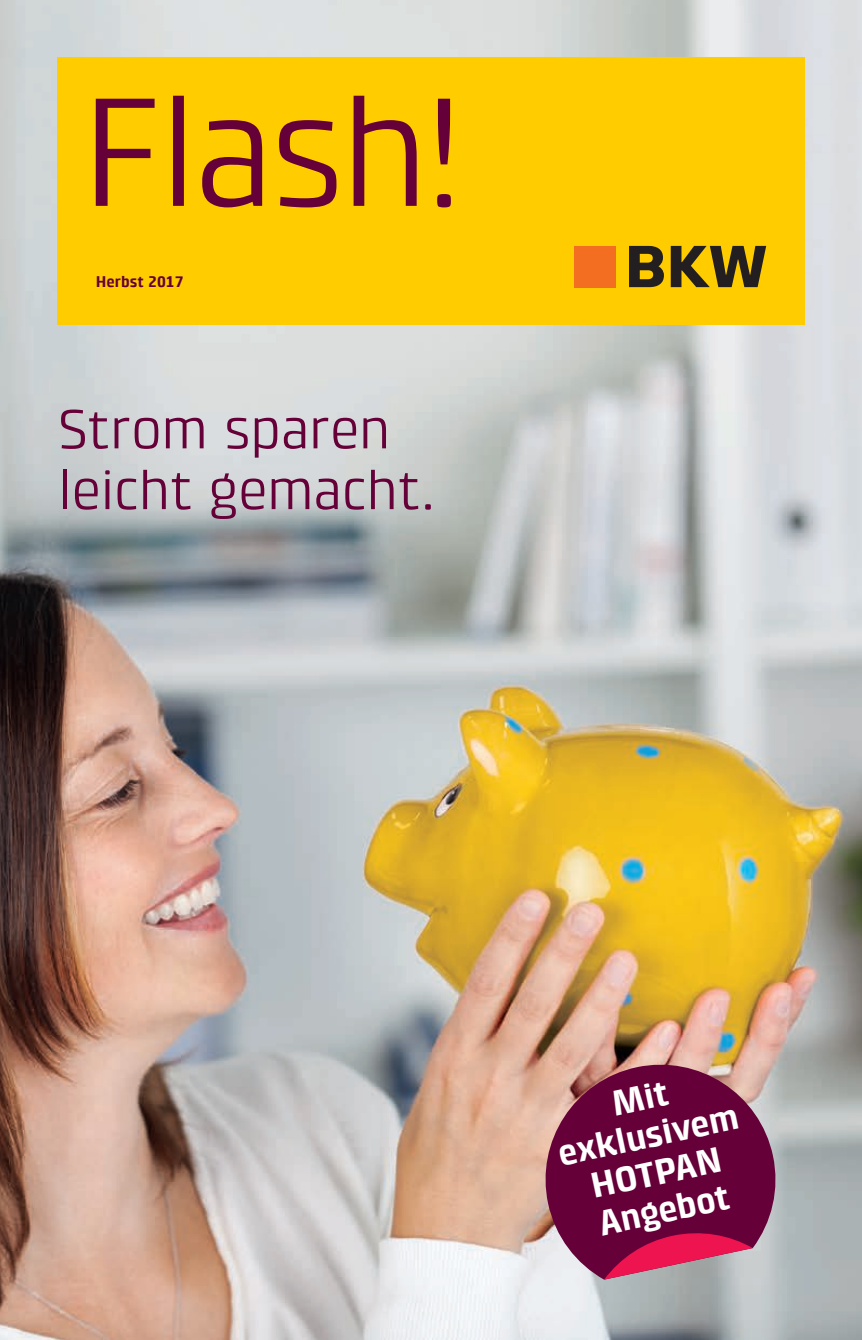
<style>
.page{position:relative;width:862px;height:1340px;background:#fff}
.page>*{position:absolute;margin:0;border:0;box-sizing:border-box;transform-origin:0 0}
.BKW_Headline_25_27pt{font:56.25px/60.8px "Klint Pro";letter-spacing:-.01em;color:#650038}
.Einf__Abs{font:700 36px/38.2px "Klint Pro";color:#fff;text-align:center}
.BKW_Caption_7_9pt_Bo{font:700 15.75px "Klint Pro";color:#650038}
</style>
<div class="page">
<img style="left:0;top:0;width:861px;height:1339px">
<svg style="left:534px;top:1054px;width:245px;height:225px;background:#86385b"></svg>
<svg style="left:603px;top:1229px;width:149px;height:50px;background:#b13d66"></svg>
<div style="left:57px;top:57px;width:747px;height:268px;background:#fc0"></div>
<div style="left:574px;top:246px;width:41px;height:41px;background:#f36e21"></div>
<svg style="left:629px;top:246px;width:34px;height:41px"></svg>
<svg style="left:670px;top:246px;width:95px;height:41px"></svg>
<svg style="left:96px;top:96px;width:354px;height:111px"></svg>
<p class="BKW_Caption_7_9pt_Bo" style="left:96px;top:273px;width:89px">Herbst 2017</p>
<p class="BKW_Headline_25_27pt" style="left:57px;top:398px;width:379px">Strom sparen leicht gemacht.</p>
<p class="Einf__Abs" style="left:546px;top:1098px;width:185px;rotate:-12deg">Mit exklusivem<br>HOTPAN<br>Angebot</p>
</div>
